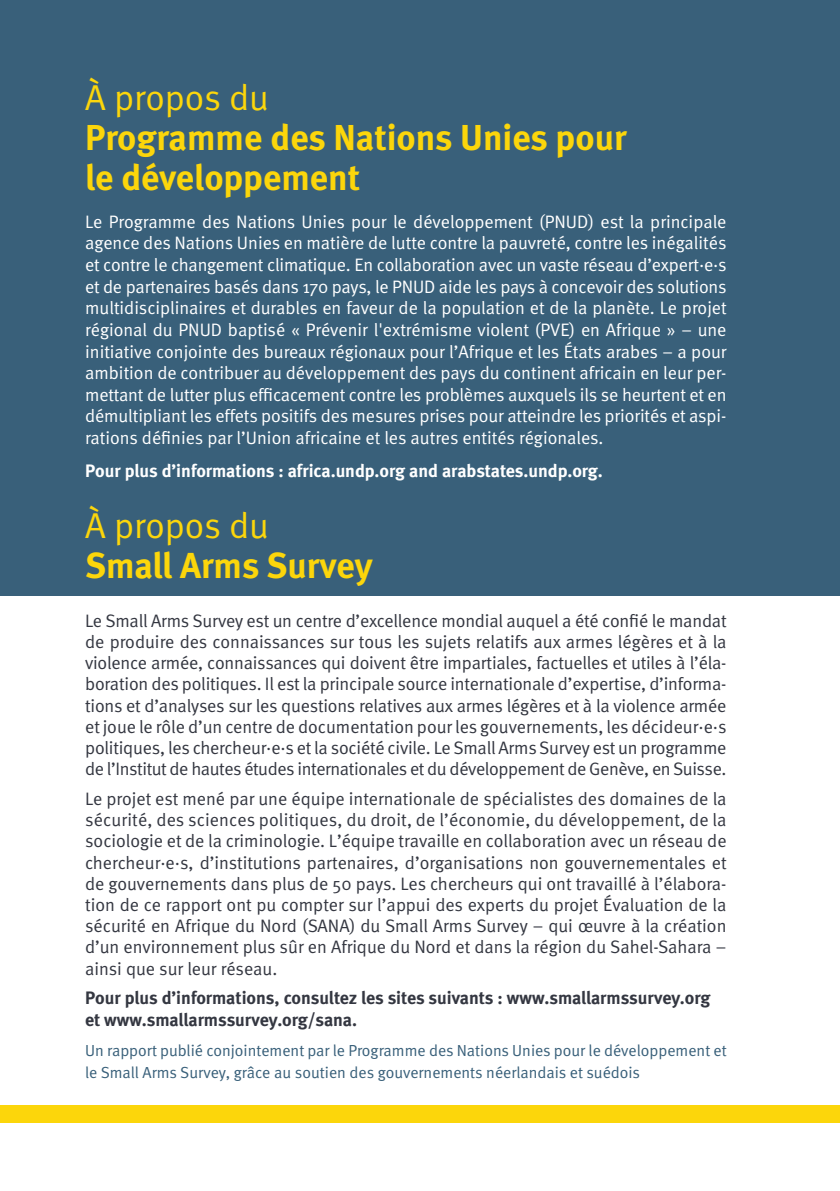
<style>
.page{position:relative;width:840px;height:1191px;background:#fff}
.page>*{position:absolute;margin:0;border:0;box-sizing:border-box;transform-origin:0 0}
.t1{font:700 36px/40px "Meta";color:#fcd60b}
.t2{font:36px "Meta Normal";color:#fcd60b}
.t3{font:18px/21.2px "Meta Normal";letter-spacing:-.015em;color:#343741;text-align:justify}
.t4{font:18px/21.6px "Meta Normal";color:#fff;text-align:justify}
.t5{font:700 18px/21.2px "Meta";color:#343741}
.t6{font:700 18px "Meta";color:#fff}
.t7{font:16px/21.2px "Meta Normal";color:#39607a}
</style>
<div class="page">
<div style="left:0;top:0;width:839px;height:595px;background:#39607a"></div>
<div style="left:0;top:1106px;width:839px;height:17px;background:#fcd60b"></div>
<h1 class="t2" style="left:85px;top:77px;width:185px">À propos du</h1>
<h1 class="t1" style="left:85px;top:116px;width:542px">Programme des Nations Unies pour le développement</h1>
<p class="t4" style="left:85px;top:211px;width:642px">Le Programme des Nations Unies pour le développement (PNUD) est la principale agence des Nations Unies en matière de lutte contre la pauvreté, contre les inégalités et contre le changement climatique. En collaboration avec un vaste réseau d’expert·e·s et de partenaires basés dans 170 pays, le PNUD aide les pays à concevoir des solutions multidisciplinaires et durables en faveur de la population et de la planète. Le projet régional du PNUD baptisé « Prévenir l'extrémisme violent (PVE) en Afrique » – une initiative conjointe des bureaux régionaux pour l’Afrique et les États arabes – a pour ambition de contribuer au développement des pays du continent africain en leur per&shy;mettant de lutter plus efficacement contre les problèmes auxquels ils se heurtent et en démultipliant les effets positifs des mesures prises pour atteindre les priorités et aspi&shy;rations définies par l’Union africaine et les autres entités régionales.</p>
<p class="t6" style="left:85px;top:459px;width:519px">Pour plus d’informations : africa.undp.org and arabstates.undp.org.</p>
<h1 class="t2" style="left:85px;top:505px;width:185px">À propos du</h1>
<h1 class="t1" style="left:85px;top:545px;width:289px">Small Arms Survey</h1>
<p class="t3" style="left:85px;top:609px;width:642px">Le Small Arms Survey est un centre d’excellence mondial auquel a été confié le mandat de produire des connaissances sur tous les sujets relatifs aux armes légères et à la violence armée, connaissances qui doivent être impartiales, factuelles et utiles à l’éla&shy;boration des politiques. Il est la principale source internationale d’expertise, d’informa&shy;tions et d’analyses sur les questions relatives aux armes légères et à la violence armée et joue le rôle d’un centre de documentation pour les gouvernements, les décideur·e·s politiques, les chercheur·e·s et la société civile. Le Small Arms Survey est un programme de l’Institut de hautes études internationales et du développement de Genève, en Suisse.</p>
<p class="t3" style="left:85px;top:788px;width:642px">Le projet est mené par une équipe internationale de spécialistes des domaines de la sécurité, des sciences politiques, du droit, de l’économie, du développement, de la sociologie et de la criminologie. L’équipe travaille en collaboration avec un réseau de chercheur·e·s, d’institutions partenaires, d’organisations non gouvernementales et de gouvernements dans plus de 50 pays. Les chercheurs qui ont travaillé à l’élabora&shy;tion de ce rapport ont pu compter sur l’appui des experts du projet Évaluation de la sécurité en Afrique du Nord (SANA) du Small Arms Survey – qui œuvre à la création d’un environnement plus sûr en Afrique du Nord et dans la région du Sahel-Sahara – ainsi que sur leur réseau.</p>
<p class="t5" style="left:85px;top:987px;width:626px">Pour plus d’informations, consultez les sites suivants : www.smallarmssurvey.org et www.smallarmssurvey.org/sana.</p>
<p class="t7" style="left:85px;top:1040px;width:642px">Un rapport publié conjointement par le Programme des Nations Unies pour le développement et le Small Arms Survey, grâce au soutien des gouvernements néerlandais et suédois</p>
</div>
